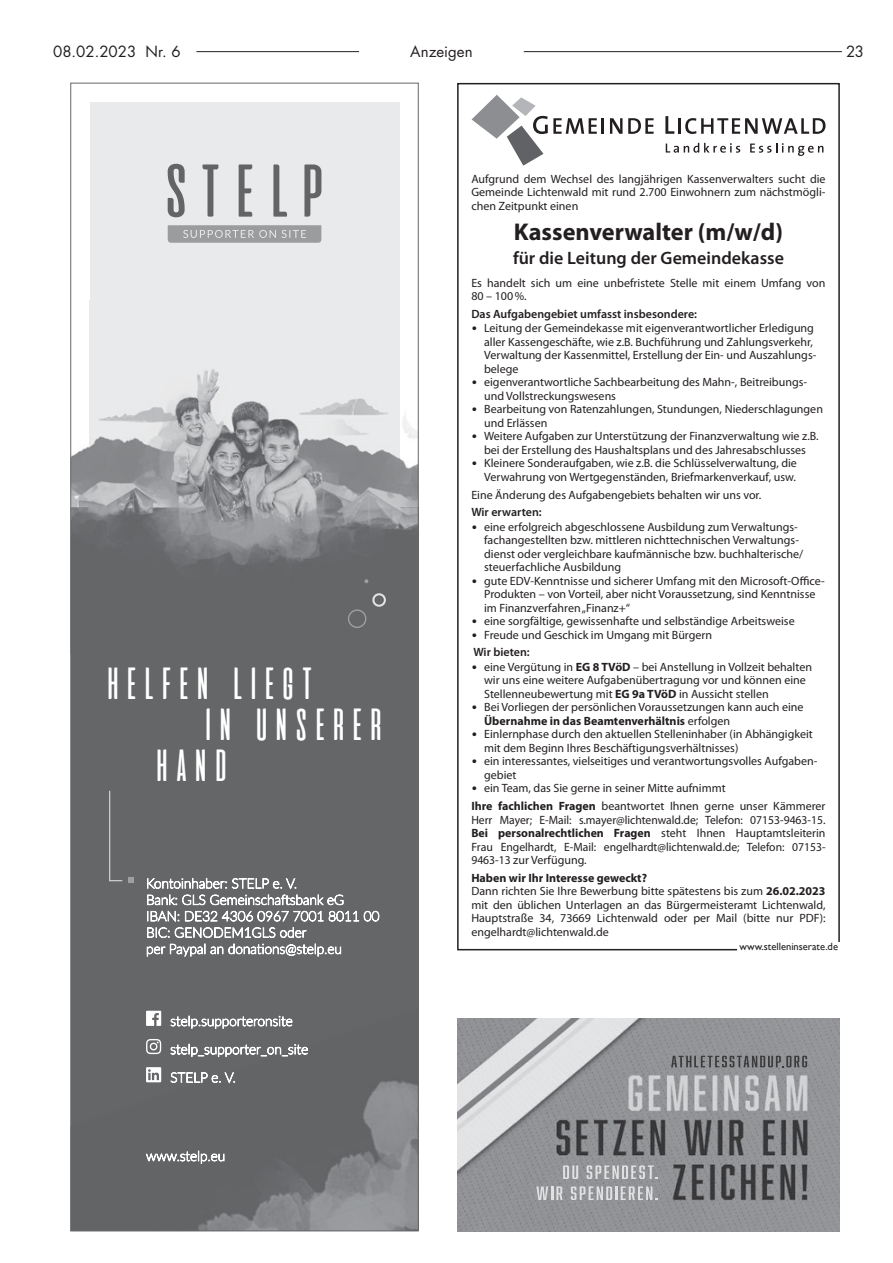
<style>
.page{position:relative;width:893px;height:1263px;background:#fff}
.page>*{position:absolute;margin:0;border:0;box-sizing:border-box;transform-origin:0 0}
.t1{font:44.85px "aliensandcows";color:#fff}
.t2{font:700 24.3px "Myriad Pro";color:#231f20}
.t3{font:600 18px "Myriad Pro";color:#231f20}
.t4{font:15px "Futura";color:#231f20}
.t5{font:12px/13.5px "Myriad Pro";color:#231f20}
.t6{font:600 12px "Myriad Pro";color:#231f20}
.t7{font:10.5px "Gill Sans";color:#231f20}
.s1{font-family:"Calibri"}
.s2{font-weight:600}
.s3{font-weight:700}
</style>
<div class="page">
<hr style="left:196px;top:51px;width:163px;height:1px;background:#231f20">
<hr style="left:524px;top:51px;width:318px;height:1px;background:#231f20">
<div style="left:457px;top:83px;width:383px;height:867px;border:2px solid #231f20"></div>
<div style="left:738px;top:942px;width:102px;height:8px;background:#fff"></div>
<svg style="left:472px;top:95px;width:132px;height:71px"></svg>
<svg style="left:610px;top:118px;width:12px;height:16px"></svg>
<svg style="left:628px;top:118px;width:26px;height:16px"></svg>
<svg style="left:665px;top:116px;width:9px;height:18px"></svg>
<hr style="left:678px;top:118px;width:3px;height:16px;background:#231f20">
<svg style="left:685px;top:118px;width:140px;height:16px"></svg>
<svg style="left:666px;top:143px;width:74px;height:10px"></svg>
<svg style="left:750px;top:143px;width:73px;height:13px"></svg>
<div style="left:90px;top:102px;width:309px;height:555px;background:#e9eaeb"></div>
<div style="left:71px;top:508px;width:347px;height:723px;background:#656668"></div>
<img style="left:73px;top:300px;width:343px;height:328px">
<img style="left:90px;top:300px;width:309px;height:208px">
<svg style="left:168px;top:225px;width:153px;height:18px;background:#a3a5a7"></svg>
<svg style="left:168px;top:164px;width:17px;height:53px"></svg>
<svg style="left:203px;top:164px;width:15px;height:53px"></svg>
<svg style="left:239px;top:164px;width:13px;height:53px"></svg>
<svg style="left:273px;top:164px;width:14px;height:53px"></svg>
<svg style="left:304px;top:164px;width:17px;height:53px"></svg>
<img style="left:229px;top:1081px;width:147px;height:61px">
<div style="left:376px;top:1081px;width:40px;height:61px;background:#8c8e91"></div>
<img style="left:198px;top:1142px;width:218px;height:87px">
<img style="left:287px;top:1186px;width:129px;height:43px">
<svg style="left:147px;top:878px;width:232px;height:79px"></svg>
<svg style="left:170px;top:1015px;width:138px;height:42px"></svg>
<svg style="left:170px;top:1072px;width:65px;height:11px"></svg>
<hr style="left:109px;top:791px;width:1px;height:90px;background:#e3e4e5">
<svg style="left:110px;top:880px;width:12px;height:1px"></svg>
<svg style="left:128px;top:877px;width:6px;height:6px"></svg>
<svg style="left:146px;top:1011px;width:15px;height:15px"></svg>
<svg style="left:146px;top:1039px;width:15px;height:15px"></svg>
<svg style="left:146px;top:1142px;width:79px;height:22px"></svg>
<div style="left:348px;top:609px;width:18px;height:19px;border:1px solid #9ea0a2;border-radius:50%"></div>
<div style="left:372px;top:593px;width:14px;height:14px;border:2px solid #e3e4e5;border-radius:50%"></div>
<svg style="left:364px;top:579px;width:4px;height:4px"></svg>
<svg style="left:146px;top:1067px;width:15px;height:15px"></svg>
<img style="left:457px;top:1018px;width:383px;height:213px">
<svg style="left:671px;top:1056px;width:136px;height:11px"></svg>
<svg style="left:563px;top:1165px;width:15px;height:14px"></svg>
<svg style="left:587px;top:1165px;width:71px;height:14px"></svg>
<svg style="left:536px;top:1186px;width:26px;height:14px"></svg>
<svg style="left:571px;top:1186px;width:87px;height:14px"></svg>
<p class="t4" style="left:53px;top:41px;width:129px">08.02.2023 Nr. 6</p>
<p class="t4" style="left:410px;top:41px;width:64px">Anzeigen</p>
<p class="t4" style="left:846px;top:41px;width:19px">23</p>
<h1 class="t1" style="left:103px;top:659px;width:214px">HELFEN LIEGT</h1>
<h1 class="t1" style="left:201px;top:700px;width:186px">IN UNSERER</h1>
<h1 class="t1" style="left:152px;top:741px;width:80px">HAND</h1>
<p class="t5" style="left:471px;top:172px;width:356px;text-align:justify">Aufgrund dem Wechsel des langjährigen Kassenverwalters sucht die Gemeinde Lichtenwald mit rund 2.700 Einwohnern zum nächstmögli&shy;chen Zeitpunkt einen</p>
<h2 class="t2" style="left:514px;top:219px;width:271px">Kassenverwalter (m/w/d)</h2>
<h3 class="t3" style="left:513px;top:248px;width:272px">für die Leitung der Gemeindekasse</h3>
<p class="t5" style="left:471px;top:276px;width:356px">Es handelt sich um eine unbefristete Stelle mit einem Umfang von<br>80 – 100%.</p>
<p class="t6" style="left:471px;top:307px;width:227px">Das Aufgabengebiet umfasst insbesondere:</p>
<p class="t5" style="left:484px;top:322px;width:334px;text-indent:-13px"><span class="s1">•</span> Leitung der Gemeindekasse mit eigenverantwortlicher Erledigung aller Kassengeschäfte, wie z.B. Buchführung und Zahlungsverkehr, Verwaltung der Kassenmittel, Erstellung der Ein- und Auszahlungs&shy;belege</p>
<p class="t5" style="left:484px;top:376px;width:325px;text-indent:-13px"><span class="s1">•</span> eigenverantwortliche Sachbearbeitung des Mahn-, Beitreibungs&shy;und Vollstreckungswesens</p>
<p class="t5" style="left:484px;top:403px;width:340px;text-indent:-13px"><span class="s1">•</span> Bearbeitung von Ratenzahlungen, Stundungen, Niederschlagungen und Erlässen</p>
<p class="t5" style="left:471px;top:430px;width:349px;text-align:center"><span class="s1">•</span> Weitere Aufgaben zur Unterstützung der Finanzverwaltung wie z.B. bei der Erstellung des Haushaltsplans und des Jahresabschlusses</p>
<p class="t5" style="left:471px;top:457px;width:327px;text-align:right"><span class="s1">•</span> Kleinere Sonderaufgaben, wie z.B. die Schlüsselverwaltung, die<br>Verwahrung von Wertgegenständen, Briefmarkenverkauf, usw.</p>
<p class="t5" style="left:471px;top:488px;width:291px">Eine Änderung des Aufgabengebiets behalten wir uns vor.</p>
<p class="t6" style="left:471px;top:506px;width:72px">Wir erwarten:</p>
<p class="t5" style="left:484px;top:520px;width:321px;text-indent:-13px"><span class="s1">•</span> eine erfolgreich abgeschlossene Ausbildung zum Verwaltungs&shy;fachangestellten bzw. mittleren nichttechnischen Verwaltungs&shy;dienst oder vergleichbare kaufmännische bzw. buchhalterische/ steuerfachliche Ausbildung</p>
<p class="t5" style="left:484px;top:574px;width:342px;text-indent:-13px"><span class="s1">•</span> gute EDV-Kenntnisse und sicherer Umfang mit den Microsoft-Office-<br>Produkten – von Vorteil, aber nicht Voraussetzung, sind Kenntnisse im Finanzverfahren „Finanz+“</p>
<p class="t5" style="left:471px;top:615px;width:325px"><span class="s1">•</span> eine sorgfältige, gewissenhafte und selbständige Arbeitsweise</p>
<p class="t5" style="left:471px;top:626px;width:242px;line-height:17.7px"><span class="s1">•</span> Freude und Geschick im Umgang mit Bürgern<br><span class="s2">Wir bieten:</span></p>
<p class="t5" style="left:484px;top:660px;width:329px;text-indent:-13px"><span class="s1">•</span> eine Vergütung in <span class="s3">EG 8 TVöD</span> – bei Anstellung in Vollzeit behalten wir uns eine weitere Aufgabenübertragung vor und können eine<br>Stellenneubewertung mit <span class="s3">EG 9a TVöD</span> in Aussicht stellen</p>
<p class="t5" style="left:484px;top:701px;width:321px;text-indent:-13px"><span class="s1">•</span> Bei Vorliegen der persönlichen Voraussetzungen kann auch eine<br><span class="s3">Übernahme in das Beamtenverhältnis</span> erfolgen</p>
<p class="t5" style="left:484px;top:728px;width:330px;text-indent:-13px"><span class="s1">•</span> Einlernphase durch den aktuellen Stelleninhaber (in Abhängigkeit mit dem Beginn Ihres Beschäftigungsverhältnisses)</p>
<p class="t5" style="left:484px;top:755px;width:335px;text-indent:-13px"><span class="s1">•</span> ein interessantes, vielseitiges und verantwortungsvolles Aufgaben&shy;gebiet</p>
<p class="t5" style="left:471px;top:780px;width:356px;line-height:17.7px"><span class="s1">•</span> ein Team, das Sie gerne in seiner Mitte aufnimmt<br><span class="s3">Ihre fachlichen Fragen</span> beantwortet Ihnen gerne unser Kämmerer</p>
<p class="t5" style="left:471px;top:813px;width:356px;text-align:justify">Herr Mayer; E-Mail: s.mayer@lichtenwald.de; Telefon: 07153-9463-15.<br><span class="s3">Bei personalrechtlichen Fragen</span> steht Ihnen Hauptamtsleiterin Frau Engelhardt, E-Mail: engelhardt@lichtenwald.de; Telefon: 07153- 9463-13 zur Verfügung.</p>
<p class="t5" style="left:471px;top:871px;width:356px"><span class="s3">Haben wir Ihr Interesse geweckt?<br></span>Dann richten Sie Ihre Bewerbung bitte spätestens bis zum <span class="s3">26.02.2023 </span>mit den üblichen Unterlagen an das Bürgermeisteramt Lichtenwald, Hauptstraße 34, 73669 Lichtenwald oder per Mail (bitte nur PDF): engelhardt@lichtenwald.de</p>
<p class="t7" style="left:740px;top:940px;width:100px">www.stelleninserate.de</p>
</div>
